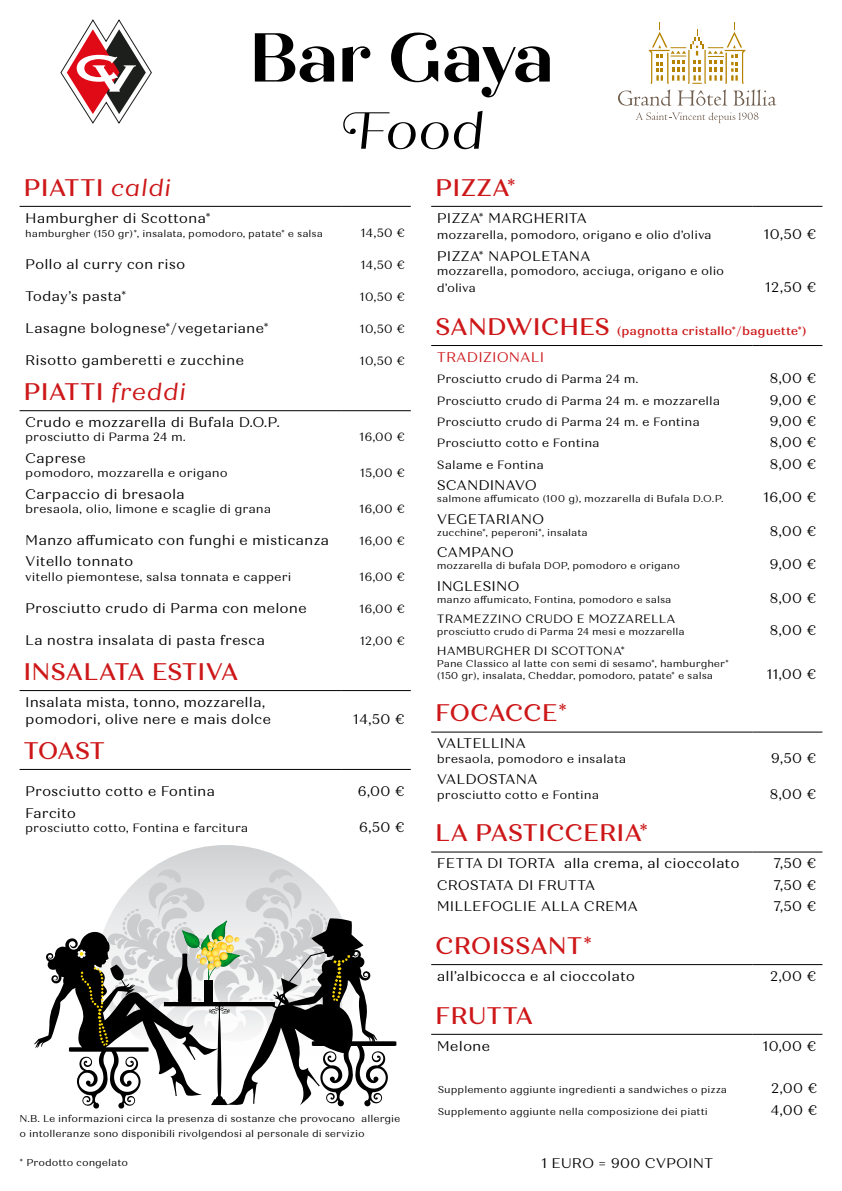
<style>
.page{position:relative;width:842px;height:1191px;background:#fff}
.page>*{position:absolute;margin:0;border:0;box-sizing:border-box;transform-origin:0 0}
.t1{font:700 69px "Quiche Display";color:#000}
.t2{font:italic 52px "Quiche Display";color:#000}
.t3{font:500 24px "Quiche Text";color:#cd1719}
.t4{font:500 24px "Quiche Text";letter-spacing:-.02em;color:#cd1719}
.t5{font:14px/16.8px "Quiche Text";color:#000}
.t6{font:14px "Quiche Text";color:#cd1719}
.t7{font:12px/16.8px "Quiche Text";color:#000}
.t8{font:500 12px "Quiche Text";color:#cd1719}
.t9{font:10px/14.8px "Quiche Text";color:#000}
.s1{font-weight:400;font-style:italic}
.s2{font-size:24px}
</style>
<div class="page">
<svg style="left:618px;top:22px;width:158px;height:84px"></svg>
<svg style="left:636px;top:112px;width:122px;height:11px"></svg>
<svg style="left:60px;top:19px;width:92px;height:105px"></svg>
<hr style="left:431px;top:851px;width:322px;height:1px;background:#000">
<hr style="left:753px;top:851px;width:69px;height:1px;background:#000">
<hr style="left:431px;top:731px;width:322px;height:1px;background:#000">
<hr style="left:753px;top:731px;width:69px;height:1px;background:#000">
<hr style="left:431px;top:964px;width:322px;height:1px;background:#000">
<hr style="left:753px;top:964px;width:69px;height:1px;background:#000">
<hr style="left:431px;top:206px;width:322px;height:1px;background:#000">
<hr style="left:753px;top:206px;width:69px;height:1px;background:#000">
<hr style="left:431px;top:345px;width:322px;height:1px;background:#000">
<hr style="left:753px;top:345px;width:69px;height:1px;background:#000">
<hr style="left:20px;top:690px;width:321px;height:1px;background:#000">
<hr style="left:341px;top:690px;width:70px;height:1px;background:#000">
<hr style="left:20px;top:769px;width:321px;height:1px;background:#000">
<hr style="left:341px;top:769px;width:70px;height:1px;background:#000">
<hr style="left:20px;top:206px;width:321px;height:1px;background:#000">
<hr style="left:341px;top:206px;width:70px;height:1px;background:#000">
<hr style="left:20px;top:410px;width:321px;height:1px;background:#000">
<hr style="left:341px;top:410px;width:70px;height:1px;background:#000">
<div style="left:96px;top:845px;width:259px;height:259px;background:#d5d6d7;border-radius:130px"></div>
<svg style="left:34px;top:869px;width:362px;height:239px"></svg>
<hr style="left:431px;top:1033px;width:322px;height:1px;background:#000">
<hr style="left:753px;top:1033px;width:69px;height:1px;background:#000">
<h1 class="t1" style="left:250px;top:16px;width:305px">Bar Gaya</h1>
<h2 class="t2" style="left:357px;top:100px;width:128px">Food</h2>
<h3 class="t3" style="left:24px;top:173px;width:149px">PIATTI <span class="s1">caldi</span></h3>
<p class="t5" style="left:25px;top:210px;width:187px">Hamburgher di Scottona*</p>
<p class="t9" style="left:25px;top:226px;width:299px">hamburgher (150 gr)*, insalata, pomodoro, patate* e salsa</p>
<p class="t7" style="left:360px;top:225px;width:46px">14,50 €</p>
<p class="t5" style="left:25px;top:256px;width:162px">Pollo al curry con riso</p>
<p class="t7" style="left:360px;top:257px;width:46px">14,50 €</p>
<p class="t5" style="left:25px;top:288px;width:103px">Today’s pasta*</p>
<p class="t7" style="left:359px;top:289px;width:47px">10,50 €</p>
<p class="t5" style="left:25px;top:320px;width:245px">Lasagne bolognese*/vegetariane*</p>
<p class="t7" style="left:359px;top:320px;width:47px">10,50 €</p>
<p class="t5" style="left:25px;top:352px;width:220px">Risotto gamberetti e zucchine</p>
<p class="t7" style="left:359px;top:352px;width:47px">10,50 €</p>
<h3 class="t3" style="left:24px;top:377px;width:164px">PIATTI <span class="s1">freddi</span></h3>
<p class="t5" style="left:25px;top:414px;width:256px">Crudo e mozzarella di Bufala D.O.P.</p>
<p class="t7" style="left:25px;top:429px;width:162px">prosciutto di Parma 24 m.</p>
<p class="t7" style="left:359px;top:429px;width:47px">16,00 €</p>
<p class="t5" style="left:25px;top:450px;width:62px">Caprese</p>
<p class="t7" style="left:25px;top:465px;width:204px">pomodoro, mozzarella e origano</p>
<p class="t7" style="left:360px;top:465px;width:47px">15,00 €</p>
<p class="t5" style="left:25px;top:485px;width:161px">Carpaccio di bresaola</p>
<p class="t7" style="left:25px;top:501px;width:247px">bresaola, olio, limone e scaglie di grana</p>
<p class="t7" style="left:359px;top:501px;width:47px">16,00 €</p>
<p class="t5" style="left:25px;top:532px;width:305px">Manzo affumicato con funghi e misticanza</p>
<p class="t7" style="left:359px;top:532px;width:47px">16,00 €</p>
<p class="t5" style="left:25px;top:553px;width:110px">Vitello tonnato</p>
<p class="t7" style="left:25px;top:568px;width:268px">vitello piemontese, salsa tonnata e capperi</p>
<p class="t7" style="left:359px;top:568px;width:47px">16,00 €</p>
<p class="t5" style="left:25px;top:600px;width:283px">Prosciutto crudo di Parma con melone</p>
<p class="t7" style="left:359px;top:600px;width:47px">16,00 €</p>
<p class="t5" style="left:25px;top:632px;width:241px">La nostra insalata di pasta fresca</p>
<p class="t7" style="left:360px;top:632px;width:47px">12,00 €</p>
<h3 class="t3" style="left:24px;top:657px;width:217px">INSALATA ESTIVA</h3>
<p class="t5" style="left:25px;top:694px;width:248px">Insalata mista, tonno, mozzarella, pomodori, olive nere e mais dolce</p>
<p class="t5" style="left:353px;top:710px;width:54px">14,50 €</p>
<h3 class="t3" style="left:24px;top:736px;width:83px">TOAST</h3>
<p class="t5" style="left:25px;top:783px;width:191px">Prosciutto cotto e Fontina</p>
<p class="t5" style="left:358px;top:783px;width:49px">6,00 €</p>
<p class="t5" style="left:25px;top:804px;width:53px">Farcito</p>
<p class="t7" style="left:25px;top:819px;width:224px">prosciutto cotto, Fontina e farcitura</p>
<p class="t5" style="left:359px;top:819px;width:48px">6,50 €</p>
<h3 class="t3" style="left:435px;top:173px;width:82px">PIZZA*</h3>
<p class="t5" style="left:437px;top:210px;width:152px">PIZZA* MARGHERITA</p>
<p class="t7" style="left:437px;top:227px;width:276px">mozzarella, pomodoro, origano e olio d’oliva</p>
<p class="t5" style="left:763px;top:226px;width:55px">10,50 €</p>
<p class="t5" style="left:437px;top:248px;width:155px">PIZZA* NAPOLETANA</p>
<p class="t7" style="left:437px;top:263px;width:289px">mozzarella, pomodoro, acciuga, origano e olio d’oliva</p>
<p class="t5" style="left:765px;top:279px;width:53px">12,50 €</p>
<p class="t8" style="left:435px;top:323px;width:373px"><span class="s2">SANDWICHES</span> (pagnotta cristallo*/baguette*)</p>
<p class="t6" style="left:437px;top:349px;width:109px">TRADIZIONALI</p>
<p class="t7" style="left:437px;top:371px;width:203px">Prosciutto crudo di Parma 24 m.</p>
<p class="t5" style="left:769px;top:370px;width:49px">8,00 €</p>
<p class="t7" style="left:437px;top:392px;width:285px">Prosciutto crudo di Parma 24 m. e mozzarella</p>
<p class="t5" style="left:770px;top:391px;width:49px">9,00 €</p>
<p class="t7" style="left:437px;top:414px;width:264px">Prosciutto crudo di Parma 24 m. e Fontina</p>
<p class="t5" style="left:770px;top:413px;width:49px">9,00 €</p>
<p class="t7" style="left:437px;top:435px;width:164px">Prosciutto cotto e Fontina</p>
<p class="t5" style="left:769px;top:434px;width:49px">8,00 €</p>
<p class="t7" style="left:437px;top:456px;width:108px">Salame e Fontina</p>
<p class="t5" style="left:769px;top:456px;width:49px">8,00 €</p>
<p class="t5" style="left:437px;top:477px;width:101px">SCANDINAVO</p>
<p class="t9" style="left:437px;top:491px;width:288px">salmone affumicato (100 g), mozzarella di Bufala D.O.P.</p>
<p class="t5" style="left:763px;top:489px;width:55px">16,00 €</p>
<p class="t5" style="left:437px;top:511px;width:109px">VEGETARIANO</p>
<p class="t9" style="left:437px;top:525px;width:152px">zucchine*, peperoni*, insalata</p>
<p class="t5" style="left:769px;top:523px;width:49px">8,00 €</p>
<p class="t5" style="left:437px;top:544px;width:79px">CAMPANO</p>
<p class="t9" style="left:437px;top:558px;width:245px">mozzarella di bufala DOP, pomodoro e origano</p>
<p class="t5" style="left:770px;top:556px;width:49px">9,00 €</p>
<p class="t5" style="left:437px;top:577px;width:84px">INGLESINO</p>
<p class="t9" style="left:437px;top:592px;width:236px">manzo affumicato, Fontina, pomodoro e salsa</p>
<p class="t5" style="left:769px;top:589px;width:49px">8,00 €</p>
<p class="t7" style="left:437px;top:610px;width:240px">TRAMEZZINO CRUDO E MOZZARELLA</p>
<p class="t9" style="left:437px;top:624px;width:249px">prosciutto crudo di Parma 24 mesi e mozzarella</p>
<p class="t5" style="left:769px;top:621px;width:49px">8,00 €</p>
<p class="t7" style="left:437px;top:642px;width:190px">HAMBURGHER DI SCOTTONA*</p>
<p class="t9" style="left:437px;top:657px;width:294px;line-height:12px">Pane Classico al latte con semi di sesamo*, hamburgher* (150 gr), insalata, Cheddar, pomodoro, patate* e salsa</p>
<p class="t5" style="left:766px;top:665px;width:52px">11,00 €</p>
<h3 class="t4" style="left:435px;top:698px;width:133px">FOCACCE*</h3>
<p class="t5" style="left:437px;top:735px;width:91px">VALTELLINA</p>
<p class="t7" style="left:437px;top:750px;width:191px">bresaola, pomodoro e insalata</p>
<p class="t5" style="left:771px;top:749px;width:47px">9,50 €</p>
<p class="t5" style="left:437px;top:771px;width:102px">VALDOSTANA</p>
<p class="t7" style="left:437px;top:786px;width:164px">prosciutto cotto e Fontina</p>
<p class="t5" style="left:769px;top:785px;width:49px">8,00 €</p>
<h3 class="t3" style="left:435px;top:818px;width:215px">LA PASTICCERIA*</h3>
<p class="t5" style="left:437px;top:855px;width:304px">FETTA DI TORTA alla crema, al cioccolato</p>
<p class="t5" style="left:773px;top:855px;width:45px">7,50 €</p>
<p class="t5" style="left:437px;top:876px;width:160px">CROSTATA DI FRUTTA</p>
<p class="t5" style="left:773px;top:876px;width:45px">7,50 €</p>
<p class="t5" style="left:437px;top:898px;width:203px">MILLEFOGLIE ALLA CREMA</p>
<p class="t5" style="left:773px;top:898px;width:45px">7,50 €</p>
<h3 class="t3" style="left:435px;top:931px;width:158px">CROISSANT*</h3>
<p class="t5" style="left:437px;top:968px;width:200px">all’albicocca e al cioccolato</p>
<p class="t5" style="left:770px;top:968px;width:48px">2,00 €</p>
<h3 class="t3" style="left:435px;top:1001px;width:100px">FRUTTA</h3>
<p class="t5" style="left:437px;top:1037px;width:55px">Melone</p>
<p class="t5" style="left:762px;top:1037px;width:56px">10,00 €</p>
<p class="t9" style="left:438px;top:1082px;width:291px">Supplemento aggiunte ingredienti a sandwiches o pizza</p>
<p class="t5" style="left:771px;top:1080px;width:48px">2,00 €</p>
<p class="t9" style="left:438px;top:1104px;width:272px">Supplemento aggiunte nella composizione dei piatti</p>
<p class="t5" style="left:770px;top:1101px;width:49px">4,00 €</p>
<p class="t9" style="left:20px;top:1111px;width:382px">N.B. Le informazioni circa la presenza di sostanze che provocano allergie o intolleranze sono disponibili rivolgendosi al personale di servizio</p>
<p class="t9" style="left:20px;top:1155px;width:110px">* Prodotto congelato</p>
<p class="t5" style="left:541px;top:1154px;width:173px">1 EURO = 900 CVPOINT</p>
</div>
